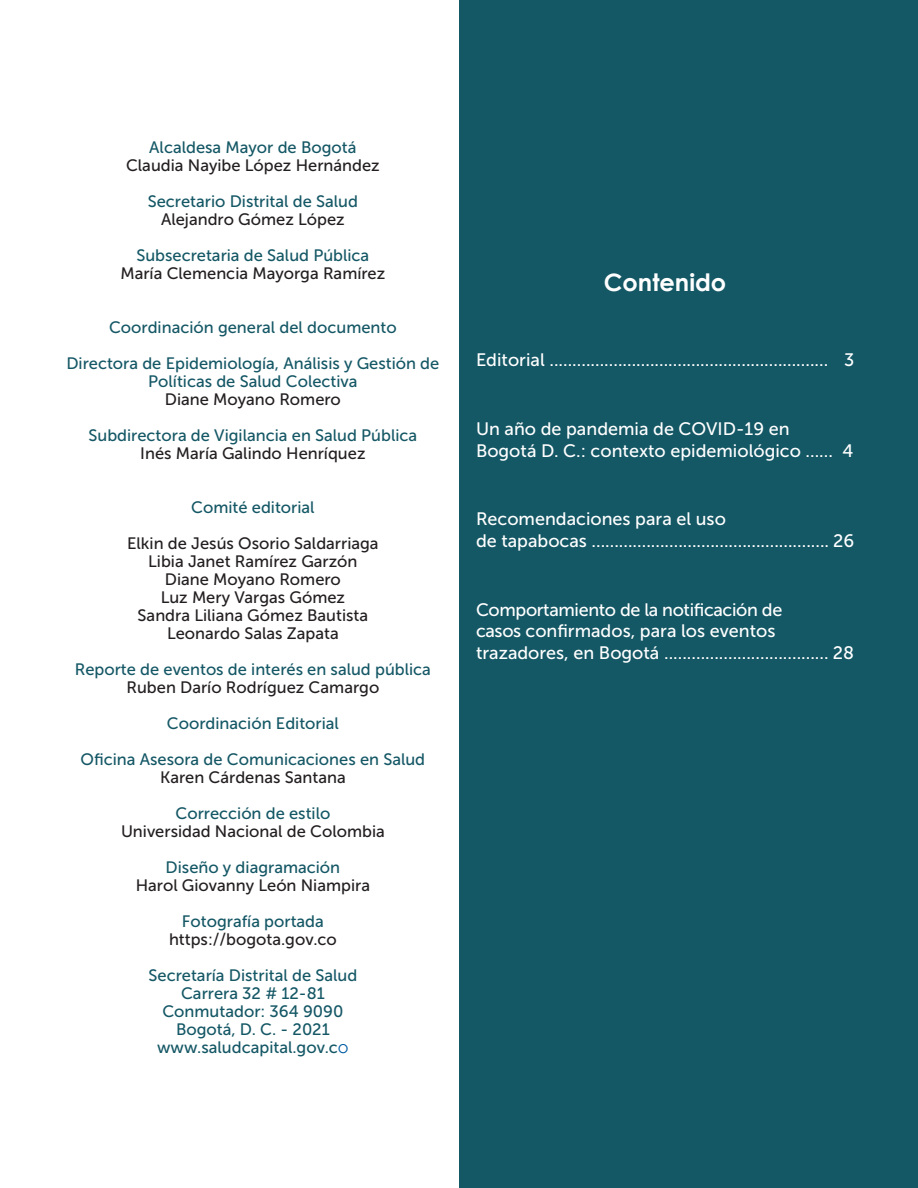
<style>
.page{position:relative;width:918px;height:1188px;background:#fff}
.page>*{position:absolute;margin:0;border:0;box-sizing:border-box;transform-origin:0 0}
.t1{font:700 24px "Century Gothic";color:#fff}
.t2{font:18px/21.6px "Museo Sans 500";color:#fff}
.t3{font:16.5px/18px "Museo Sans 500";color:#145765;text-align:center}
.t4{font:16.5px/18px "Museo Sans 500";color:#231f20;text-align:center}
.s1{font-family:"Century Gothic";color:#015ca3}
</style>
<div class="page">
<div style="left:459px;top:0;width:459px;height:1188px;background:#145765"></div>
<p class="t3" style="left:149px;top:139px;width:209px">Alcaldesa Mayor de Bogotá</p>
<p class="t4" style="left:126px;top:157px;width:255px">Claudia Nayibe López Hernández</p>
<p class="t3" style="left:148px;top:193px;width:212px">Secretario Distrital de Salud</p>
<p class="t4" style="left:161px;top:211px;width:185px">Alejandro Gómez López</p>
<p class="t3" style="left:136px;top:247px;width:234px">Subsecretaria de Salud Pública</p>
<p class="t4" style="left:120px;top:265px;width:266px">María Clemencia Mayorga Ramírez</p>
<p class="t3" style="left:66px;top:310px;width:374px;line-height:36px">Coordinación general del documento<br>Directora de Epidemiología, Análisis y Gestión de</p>
<p class="t3" style="left:148px;top:373px;width:211px">Políticas de Salud Colectiva</p>
<p class="t4" style="left:165px;top:391px;width:178px">Diane Moyano Romero</p>
<p class="t3" style="left:89px;top:427px;width:330px">Subdirectora de Vigilancia en Salud Pública</p>
<p class="t4" style="left:140px;top:445px;width:227px">Inés María Galindo Henríquez</p>
<p class="t3" style="left:191px;top:499px;width:125px">Comité editorial</p>
<p class="t4" style="left:127px;top:535px;width:253px">Elkin de Jesús Osorio Saldarriaga<br>Libia Janet Ramírez Garzón<br>Diane Moyano Romero<br>Luz Mery Vargas Gómez<br>Sandra Liliana Gómez Bautista<br>Leonardo Salas Zapata</p>
<p class="t3" style="left:75px;top:661px;width:358px">Reporte de eventos de interés en salud pública</p>
<p class="t4" style="left:127px;top:679px;width:254px">Ruben Darío Rodríguez Camargo</p>
<p class="t3" style="left:81px;top:706px;width:346px;line-height:36px">Coordinación Editorial<br>Oficina Asesora de Comunicaciones en Salud</p>
<p class="t4" style="left:160px;top:769px;width:187px">Karen Cárdenas Santana</p>
<p class="t3" style="left:175px;top:805px;width:156px">Corrección de estilo</p>
<p class="t4" style="left:121px;top:823px;width:265px">Universidad Nacional de Colombia</p>
<p class="t3" style="left:166px;top:859px;width:176px">Diseño y diagramación</p>
<p class="t4" style="left:136px;top:877px;width:236px">Harol Giovanny León Niampira</p>
<p class="t3" style="left:182px;top:913px;width:143px">Fotografía portada</p>
<p class="t4" style="left:169px;top:931px;width:169px">https://bogota.gov.co</p>
<p class="t3" style="left:149px;top:967px;width:210px">Secretaría Distrital de Salud<br>Carrera 32 # 12-81<br>Conmutador: 364 9090<br>Bogotá, D. C. - 2021 www.saludcapital.gov.c<span class="s1">o</span></p>
<h1 class="t1" style="left:604px;top:264px;width:124px">Contenido</h1>
<p class="t2" style="left:476px;top:349px;width:380px">Editorial ............................................................. 3</p>
<p class="t2" style="left:476px;top:418px;width:358px">Un año de pandemia de COVID-19 en<br>Bogotá D. C.: contexto epidemiológico ......</p>
<p class="t2" style="left:843px;top:440px;width:12px">4</p>
<p class="t2" style="left:476px;top:509px;width:380px">Recomendaciones para el uso<br>de tapabocas .................................................... 26</p>
<p class="t2" style="left:476px;top:599px;width:380px">Comportamiento de la notificación de<br>casos confirmados, para los eventos trazadores, en Bogotá .................................... 28</p>
</div>
